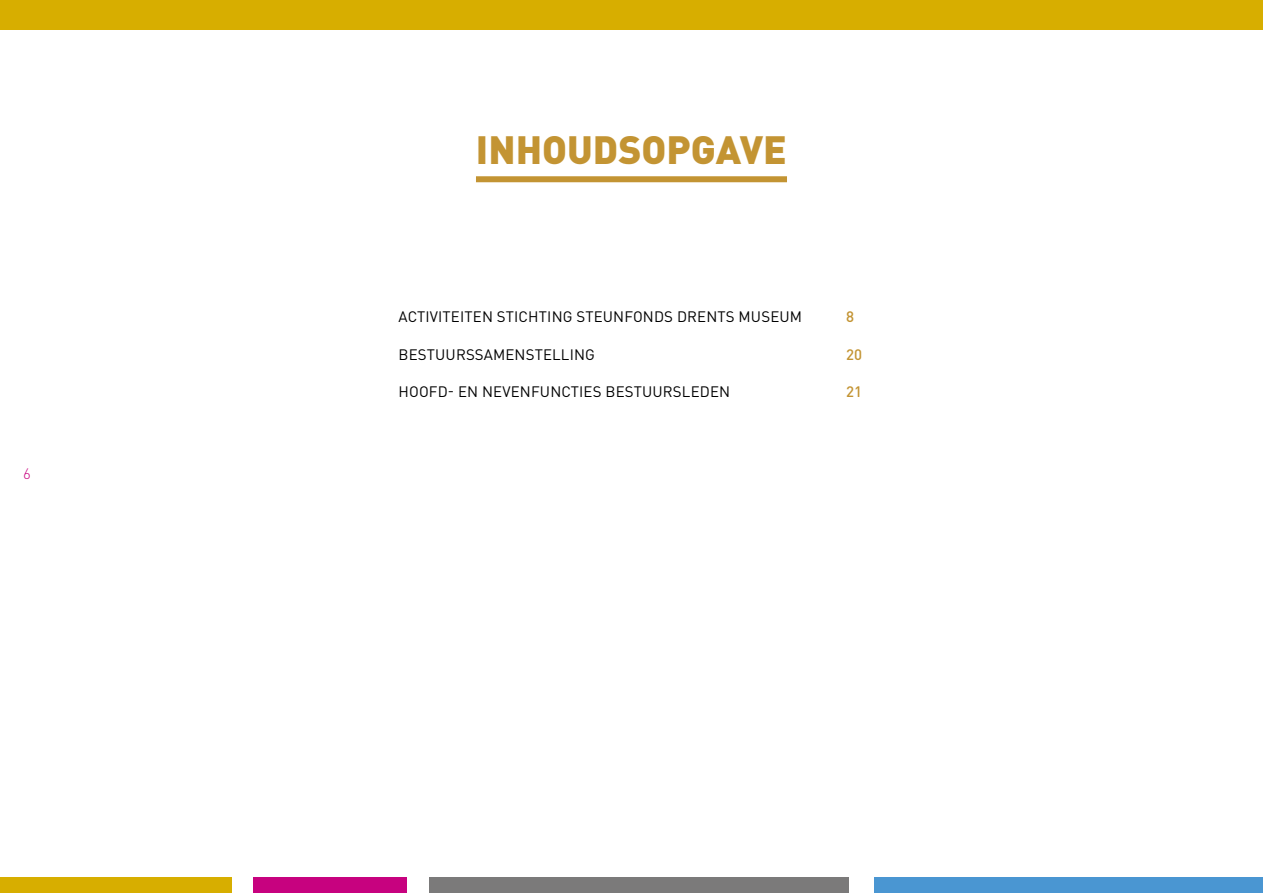
<style>
.page{position:relative;width:1263px;height:893px;background:#fff}
.page>*{position:absolute;margin:0;border:0;box-sizing:border-box;transform-origin:0 0}
.t1{font:900 39px "DINOT";color:#c39433}
.t2{font:15px "DINOT";letter-spacing:.01em;color:#000}
.t3{font:500 15px "DINOT";color:#c39433}
.t4{font:300 15px "DINOT";color:#c7027f}
</style>
<div class="page">
<div style="left:0;top:877px;width:231px;height:16px;background:#d7ae00"></div>
<div style="left:254px;top:877px;width:153px;height:16px;background:#c7027f"></div>
<div style="left:429px;top:877px;width:420px;height:16px;background:#7b7a7a"></div>
<div style="left:875px;top:877px;width:388px;height:16px;background:#4a96d2"></div>
<div style="left:476px;top:176px;width:311px;height:6px;background:#c39433"></div>
<div style="left:0;top:0;width:1263px;height:29px;background:#d7ae00"></div>
<p class="t4" style="left:23px;top:463px;width:9px">6</p>
<h1 class="t1" style="left:476px;top:124px;width:312px">INHOUDSOPGAVE</h1>
<p class="t2" style="left:399px;top:307px;width:405px">ACTIVITEITEN STICHTING STEUNFONDS DRENTS MUSEUM</p>
<p class="t2" style="left:399px;top:344px;width:198px">BESTUURSSAMENSTELLING</p>
<p class="t2" style="left:399px;top:382px;width:333px">HOOFD- EN NEVENFUNCTIES BESTUURSLEDEN</p>
<p class="t3" style="left:846px;top:307px;width:9px">8</p>
<p class="t3" style="left:846px;top:344px;width:17px">20</p>
<p class="t3" style="left:846px;top:382px;width:17px">21</p>
</div>
